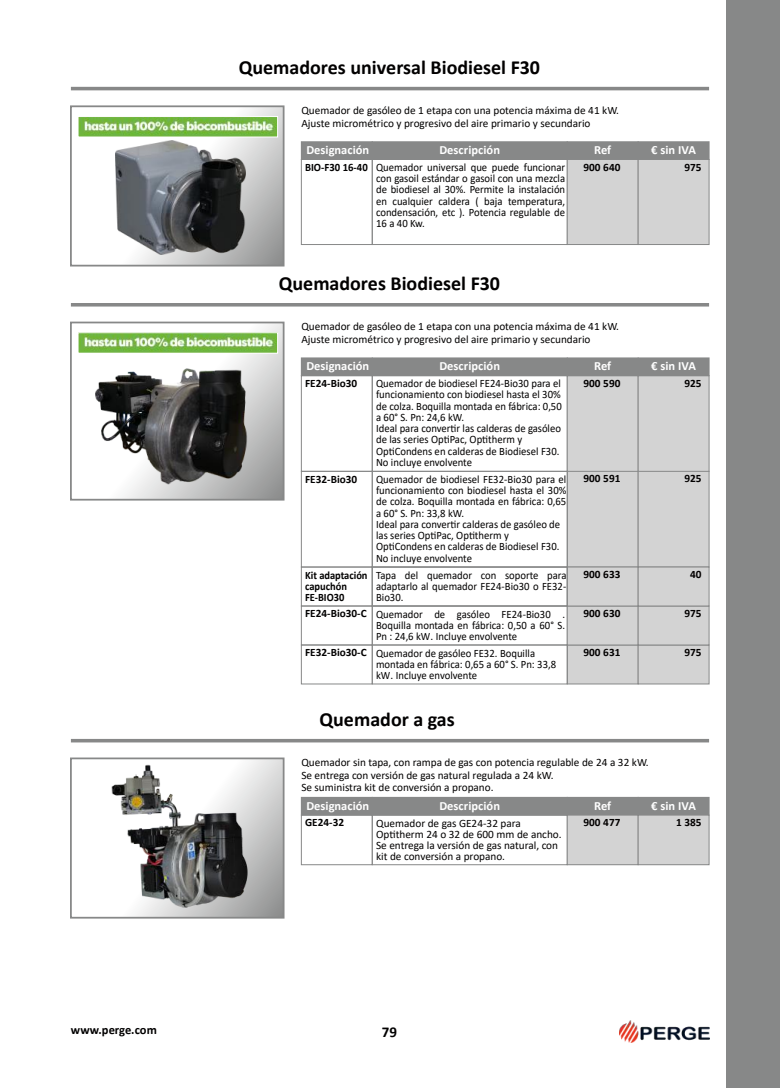
<style>
.page{position:relative;width:780px;height:1088px;background:#fff}
.page>*{position:absolute;margin:0;border:0;box-sizing:border-box;transform-origin:0 0}
.t1{font:700 20px "Calibri";color:#020000}
.t2{font:700 15px "Calibri";color:#020000}
.t3{font:700 12.5px "Calibri";color:#fff}
.t4{font:700 12.5px "Calibri";letter-spacing:.005em;color:#020000}
.t5{font:11.25px/11.2px "Calibri";letter-spacing:-.005em;color:#020000;scale:.95 1}
.t6{font:11.25px/12.5px "Calibri";letter-spacing:-.005em;color:#020000}
.t7{font:700 11.25px "Calibri";letter-spacing:.005em;color:#020000}
.t8{font:700 11.25px/11.2px "Calibri";letter-spacing:.005em;color:#020000;scale:.93 1}
.s1{font-weight:700}
</style>
<div class="page">
<img style="left:619px;top:1021px;width:90px;height:21px">
<hr style="left:71px;top:303px;width:638px;height:3px;background:#878888">
<svg style="left:125px;top:325px;width:156px;height:172px"></svg>
<div style="left:70px;top:322px;width:214px;height:178px;border:2px solid #878888"></div>
<div style="left:567px;top:471px;width:71px;height:96px;background:#d3d3d3"></div>
<div style="left:567px;top:471px;width:71px;height:96px;border:1px solid #878888"></div>
<div style="left:638px;top:471px;width:71px;height:96px;background:#d3d3d3"></div>
<div style="left:637px;top:471px;width:72px;height:96px;border:1px solid #878888"></div>
<div style="left:301px;top:375px;width:71px;height:97px;border:1px solid #878888"></div>
<div style="left:567px;top:376px;width:71px;height:95px;background:#d3d3d3"></div>
<div style="left:567px;top:375px;width:71px;height:97px;border:1px solid #878888"></div>
<div style="left:638px;top:376px;width:71px;height:95px;background:#d3d3d3"></div>
<div style="left:638px;top:375px;width:71px;height:97px;border:1px solid #878888"></div>
<div style="left:372px;top:471px;width:195px;height:96px;border:1px solid #878888"></div>
<div style="left:301px;top:471px;width:71px;height:96px;border:1px solid #878888"></div>
<div style="left:301px;top:358px;width:71px;height:18px;background:#878888"></div>
<div style="left:372px;top:358px;width:195px;height:18px;background:#878888"></div>
<div style="left:567px;top:358px;width:71px;height:18px;background:#878888"></div>
<div style="left:638px;top:358px;width:71px;height:18px;background:#878888"></div>
<div style="left:567px;top:645px;width:71px;height:39px;background:#d3d3d3"></div>
<div style="left:567px;top:645px;width:71px;height:39px;border:1px solid #878888"></div>
<div style="left:638px;top:645px;width:71px;height:39px;background:#d3d3d3"></div>
<div style="left:637px;top:645px;width:72px;height:39px;border:1px solid #878888"></div>
<div style="left:301px;top:606px;width:71px;height:39px;border:1px solid #878888"></div>
<div style="left:372px;top:606px;width:195px;height:39px;border:1px solid #878888"></div>
<div style="left:567px;top:606px;width:71px;height:39px;background:#d3d3d3"></div>
<div style="left:567px;top:606px;width:71px;height:39px;border:1px solid #878888"></div>
<div style="left:638px;top:606px;width:71px;height:39px;background:#d3d3d3"></div>
<div style="left:638px;top:606px;width:71px;height:39px;border:1px solid #878888"></div>
<div style="left:372px;top:645px;width:195px;height:39px;border:1px solid #878888"></div>
<div style="left:301px;top:645px;width:71px;height:39px;border:1px solid #878888"></div>
<img style="left:95px;top:363px;width:161px;height:124px">
<hr style="left:71px;top:87px;width:638px;height:3px;background:#878888">
<svg style="left:137px;top:108px;width:144px;height:155px"></svg>
<div style="left:70px;top:105px;width:214px;height:161px;border:2px solid #878888"></div>
<div style="left:301px;top:142px;width:71px;height:17px;background:#878888"></div>
<div style="left:301px;top:141px;width:71px;height:19px;border:1px solid #878888"></div>
<div style="left:372px;top:142px;width:195px;height:17px;background:#878888"></div>
<div style="left:372px;top:141px;width:195px;height:19px;border:1px solid #878888"></div>
<div style="left:567px;top:142px;width:71px;height:17px;background:#878888"></div>
<div style="left:567px;top:141px;width:71px;height:19px;border:1px solid #878888"></div>
<div style="left:638px;top:142px;width:71px;height:17px;background:#878888"></div>
<div style="left:637px;top:141px;width:72px;height:19px;border:1px solid #878888"></div>
<img style="left:115px;top:141px;width:130px;height:113px">
<div style="left:301px;top:159px;width:71px;height:86px;border:1px solid #878888"></div>
<div style="left:372px;top:159px;width:195px;height:86px;border:1px solid #878888"></div>
<div style="left:567px;top:159px;width:71px;height:85px;background:#d3d3d3"></div>
<div style="left:567px;top:159px;width:71px;height:86px;border:1px solid #878888"></div>
<div style="left:638px;top:159px;width:71px;height:85px;background:#d3d3d3"></div>
<div style="left:638px;top:159px;width:71px;height:86px;border:1px solid #878888"></div>
<div style="left:726px;top:0;width:54px;height:1088px;background:#878888"></div>
<img style="left:80px;top:118px;width:196px;height:17px">
<div style="left:78px;top:116px;width:200px;height:21px;border:1px solid #fff"></div>
<img style="left:80px;top:334px;width:196px;height:17px">
<div style="left:78px;top:332px;width:200px;height:21px;border:1px solid #fff"></div>
<div style="left:301px;top:567px;width:71px;height:39px;border:1px solid #878888"></div>
<div style="left:567px;top:567px;width:71px;height:39px;background:#d3d3d3"></div>
<div style="left:567px;top:567px;width:71px;height:39px;border:1px solid #878888"></div>
<div style="left:638px;top:567px;width:71px;height:39px;background:#d3d3d3"></div>
<div style="left:638px;top:567px;width:71px;height:39px;border:1px solid #878888"></div>
<hr style="left:71px;top:739px;width:638px;height:3px;background:#878888">
<svg style="left:137px;top:760px;width:144px;height:155px;background:#c7c8c8"></svg>
<div style="left:70px;top:757px;width:214px;height:161px;border:2px solid #878888"></div>
<div style="left:301px;top:797px;width:71px;height:18px;background:#878888"></div>
<div style="left:372px;top:797px;width:195px;height:18px;background:#878888"></div>
<div style="left:567px;top:797px;width:71px;height:18px;background:#878888"></div>
<div style="left:638px;top:797px;width:71px;height:18px;background:#878888"></div>
<img style="left:111px;top:765px;width:141px;height:144px">
<div style="left:301px;top:815px;width:71px;height:50px;border:1px solid #878888"></div>
<div style="left:372px;top:815px;width:195px;height:50px;border:1px solid #878888"></div>
<div style="left:567px;top:815px;width:71px;height:50px;background:#d3d3d3"></div>
<div style="left:567px;top:815px;width:71px;height:50px;border:1px solid #878888"></div>
<div style="left:638px;top:815px;width:71px;height:50px;background:#d3d3d3"></div>
<div style="left:638px;top:815px;width:71px;height:50px;border:1px solid #878888"></div>
<div style="left:372px;top:567px;width:195px;height:39px;border:1px solid #878888"></div>
<h1 class="t1" style="left:239px;top:59px;width:303px">Quemadores universal Biodiesel F30</h1>
<p class="t6" style="left:301px;top:105px;width:319px">Quemador de gasóleo de 1 etapa con una potencia máxima de 41 kW.<br>Ajuste micrométrico y progresivo del aire primario y secundario</p>
<p class="t3" style="left:306px;top:145px;width:64px">Designación</p>
<p class="t3" style="left:439px;top:145px;width:62px">Descripción</p>
<p class="t3" style="left:594px;top:145px;width:18px">Ref</p>
<p class="t3" style="left:651px;top:145px;width:46px">€ sin IVA</p>
<p class="t5" style="left:376px;top:163px;width:201px;text-align:justify;text-indent:-71px"><span class="s1">BIO‐F30 16‐40</span> Quemador universal que puede funcionar con gasoil estándar o gasoil con una mezcla de biodiesel al 30%. Permite la instalación en cualquier caldera ( baja temperatura, condensación, etc ). Potencia regulable de 16 a 40 Kw.</p>
<p class="t7" style="left:583px;top:162px;width:38px">900 640</p>
<p class="t7" style="left:684px;top:162px;width:19px">975</p>
<h1 class="t1" style="left:279px;top:275px;width:223px">Quemadores Biodiesel F30</h1>
<p class="t6" style="left:301px;top:321px;width:319px">Quemador de gasóleo de 1 etapa con una potencia máxima de 41 kW.<br>Ajuste micrométrico y progresivo del aire primario y secundario</p>
<p class="t3" style="left:306px;top:361px;width:64px">Designación</p>
<p class="t3" style="left:439px;top:361px;width:62px">Descripción</p>
<p class="t3" style="left:594px;top:361px;width:18px">Ref</p>
<p class="t3" style="left:651px;top:361px;width:46px">€ sin IVA</p>
<p class="t7" style="left:305px;top:378px;width:54px">FE24‐Bio30</p>
<p class="t5" style="left:376px;top:379px;width:197px">Quemador de biodiesel FE24‐Bio30 para el funcionamiento con biodiesel hasta el 30% de colza. Boquilla montada en fábrica: 0,50 a 60° S. Pn: 24,6 kW.<br>Ideal para convertir las calderas de gasóleo de las series OptiPac, Optitherm y OptiCondens en calderas de Biodiesel F30.<br>No incluye envolvente</p>
<p class="t7" style="left:583px;top:378px;width:38px">900 590</p>
<p class="t7" style="left:684px;top:378px;width:19px">925</p>
<p class="t5" style="left:376px;top:474px;width:202px">Quemador de biodiesel FE32‐Bio30 para el funcionamiento con biodiesel hasta el 30% de colza. Boquilla montada en fábrica: 0,65 a 60° S. Pn: 33,8 kW.<br>Ideal para convertir calderas de gasóleo de las series OptiPac, Optitherm y OptiCondens en calderas de Biodiesel F30.<br>No incluye envolvente</p>
<p class="t7" style="left:305px;top:474px;width:54px">FE32‐Bio30</p>
<p class="t7" style="left:583px;top:474px;width:38px">900 591</p>
<p class="t7" style="left:684px;top:474px;width:19px">925</p>
<p class="t8" style="left:305px;top:570px;width:69px">Kit adaptación capuchón<br>FE‐BIO30</p>
<p class="t7" style="left:583px;top:570px;width:38px">900 633</p>
<p class="t7" style="left:690px;top:570px;width:13px">40</p>
<p class="t5" style="left:376px;top:570px;width:202px;text-align:justify">Tapa del quemador con soporte para adaptarlo al quemador FE24‐Bio30 o FE32‐ Bio30.</p>
<p class="t5" style="left:376px;top:609px;width:200px;text-align:justify;text-indent:-71px"><span class="s1">FE24‐Bio30‐C</span> Quemador de gasóleo FE24‐Bio30 .<br>Boquilla montada en fábrica: 0,50 a 60° S.<br>Pn : 24,6 kW. Incluye envolvente</p>
<p class="t7" style="left:583px;top:609px;width:38px">900 630</p>
<p class="t7" style="left:684px;top:609px;width:19px">975</p>
<p class="t5" style="left:376px;top:648px;width:191px">Quemador de gasóleo FE32. Boquilla montada en fábrica: 0,65 a 60° S. Pn: 33,8 kW. Incluye envolvente</p>
<p class="t7" style="left:305px;top:648px;width:63px">FE32‐Bio30‐C</p>
<p class="t7" style="left:583px;top:648px;width:38px">900 631</p>
<p class="t7" style="left:684px;top:648px;width:19px">975</p>
<h1 class="t1" style="left:319px;top:711px;width:137px">Quemador a gas</h1>
<p class="t6" style="left:301px;top:757px;width:349px">Quemador sin tapa, con rampa de gas con potencia regulable de 24 a 32 kW.<br>Se entrega con versión de gas natural regulada a 24 kW.<br>Se suministra kit de conversión a propano.</p>
<p class="t3" style="left:306px;top:800px;width:64px">Designación</p>
<p class="t3" style="left:439px;top:800px;width:62px">Descripción</p>
<p class="t3" style="left:594px;top:800px;width:18px">Ref</p>
<p class="t3" style="left:651px;top:800px;width:46px">€ sin IVA</p>
<p class="t7" style="left:305px;top:818px;width:41px">GE24‐32</p>
<p class="t6" style="left:376px;top:818px;width:187px;line-height:11.2px">Quemador de gas GE24‐32 para<br>Optitherm 24 o 32 de 600 mm de ancho.<br>Se entrega la versión de gas natural, con kit de conversión a propano.</p>
<p class="t7" style="left:583px;top:818px;width:38px">900 477</p>
<p class="t7" style="left:676px;top:818px;width:27px">1 385</p>
<p class="t4" style="left:71px;top:1024px;width:87px">www.perge.com</p>
<h2 class="t2" style="left:382px;top:1026px;width:17px">79</h2>
</div>
